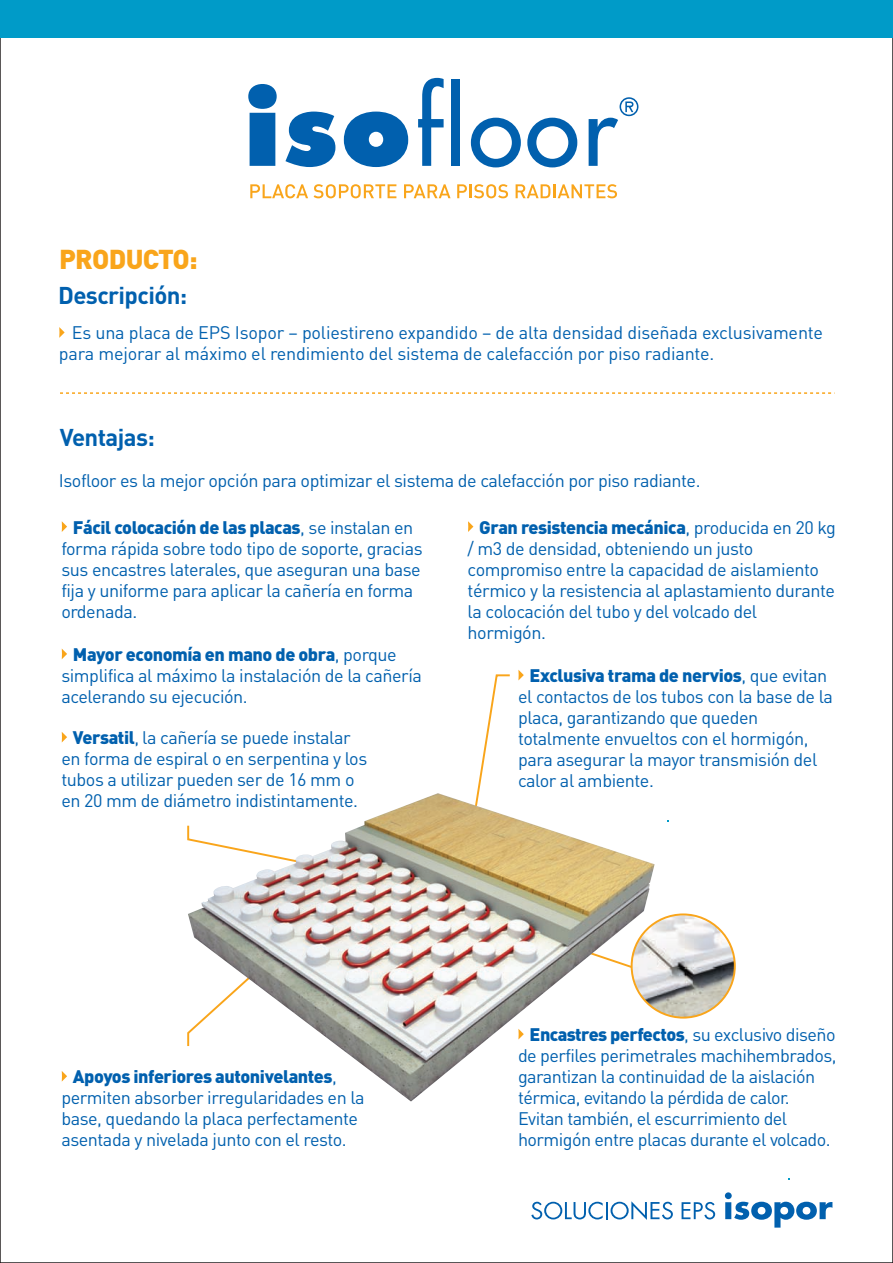
<style>
.page{position:relative;width:893px;height:1263px;background:#fff}
.page>*{position:absolute;margin:0;border:0;box-sizing:border-box;transform-origin:0 0}
.t1{font:900 27px "DIN";letter-spacing:-.025em;color:#f9a51b}
.t2{font:700 24px "DIN";letter-spacing:-.025em;color:#0160ae}
.t3{font:18px/21px "DIN";letter-spacing:-.025em;color:#0160ae}
.s1{font-weight:900}
</style>
<div class="page">
<svg style="left:531px;top:1201px;width:142px;height:19px"></svg>
<svg style="left:682px;top:1202px;width:33px;height:17px"></svg>
<svg style="left:725px;top:1192px;width:107px;height:35px"></svg>
<svg style="left:60px;top:392px;width:772px;height:2px"></svg>
<svg style="left:59px;top:327px;width:6px;height:11px"></svg>
<div style="left:0;top:0;width:892px;height:38px;background:#009bc8"></div>
<svg style="left:468px;top:521px;width:5px;height:11px"></svg>
<svg style="left:518px;top:670px;width:6px;height:10px"></svg>
<svg style="left:62px;top:649px;width:5px;height:10px"></svg>
<svg style="left:62px;top:732px;width:5px;height:10px"></svg>
<svg style="left:62px;top:1071px;width:5px;height:10px"></svg>
<svg style="left:62px;top:521px;width:5px;height:11px"></svg>
<svg style="left:248px;top:84px;width:29px;height:82px;background:#2f7dbc"></svg>
<svg style="left:285px;top:112px;width:50px;height:55px"></svg>
<svg style="left:344px;top:112px;width:64px;height:55px"></svg>
<svg style="left:418px;top:78px;width:26px;height:88px"></svg>
<div style="left:451px;top:79px;width:9px;height:87px;background:#0160ae"></div>
<svg style="left:471px;top:118px;width:50px;height:49px"></svg>
<svg style="left:527px;top:118px;width:50px;height:49px"></svg>
<svg style="left:589px;top:97px;width:49px;height:69px"></svg>
<svg style="left:250px;top:184px;width:58px;height:14px"></svg>
<svg style="left:314px;top:184px;width:82px;height:14px"></svg>
<svg style="left:404px;top:184px;width:47px;height:14px"></svg>
<svg style="left:457px;top:184px;width:10px;height:14px"></svg>
<hr style="left:469px;top:184px;width:3px;height:14px;background:#f9a51b">
<svg style="left:474px;top:184px;width:34px;height:14px"></svg>
<svg style="left:516px;top:184px;width:101px;height:14px"></svg>
<svg style="left:477px;top:674px;width:33px;height:119px"></svg>
<img style="left:632px;top:914px;width:103px;height:103px;border-radius:52px">
<img style="left:188px;top:793px;width:467px;height:308px">
<h1 class="t1" style="left:59px;top:241px;width:140px">PRODUCTO:</h1>
<h2 class="t2" style="left:58px;top:280px;width:131px">Descripción:</h2>
<p class="t3" style="left:59px;top:322px;width:766px;text-indent:13px">Es una placa de EPS Isopor – poliestireno expandido – de alta densidad diseñada exclusivamente para mejorar al máximo el rendimiento del sistema de calefacción por piso radiante.</p>
<h2 class="t2" style="left:60px;top:422px;width:97px">Ventajas:</h2>
<p class="t3" style="left:59px;top:469px;width:643px">Isofloor es la mejor opción para optimizar el sistema de calefacción por piso radiante.</p>
<p class="t3" style="left:468px;top:516px;width:370px;text-indent:12px"><span class="s1">Gran resistencia mecánica</span>, producida en 20 kg / m3 de densidad, obteniendo un justo compromiso entre la capacidad de aislamiento térmico y la resistencia al aplastamiento durante la colocación del tubo y del volcado del hormigón.</p>
<p class="t3" style="left:518px;top:665px;width:317px;text-indent:12px"><span class="s1">Exclusiva trama de nervios</span>, que evitan el contactos de los tubos con la base de la placa, garantizando que queden totalmente envueltos con el hormigón, para asegurar la mayor transmisión del calor al ambiente.</p>
<p class="t3" style="left:61px;top:516px;width:363px;text-indent:12px"><span class="s1">Fácil colocación de las placas</span>, se instalan en forma rápida sobre todo tipo de soporte, gracias sus encastres laterales, que aseguran una base fija y uniforme para aplicar la cañería en forma ordenada.</p>
<p class="t3" style="left:61px;top:643px;width:362px;text-indent:12px"><span class="s1">Mayor economía en mano de obra</span>, porque simplifica al máximo la instalación de la cañería acelerando su ejecución.</p>
<p class="t3" style="left:61px;top:727px;width:307px;text-indent:12px"><span class="s1">Versatil</span>, la cañería se puede instalar en forma de espiral o en serpentina y los tubos a utilizar pueden ser de 16 mm o en 20 mm de diámetro indistintamente.</p>
<p class="t3" style="left:61px;top:1066px;width:305px;text-indent:12px"><span class="s1">Apoyos inferiores autonivelantes</span>, permiten absorber irregularidades en la base, quedando la placa perfectamente asentada y nivelada junto con el resto.</p>
<p class="t3" style="left:518px;top:1024px;width:320px;text-indent:12px"><span class="s1">Encastres perfectos</span>, su exclusivo diseño de perfiles perimetrales machihembrados, garantizan la continuidad de la aislación térmica, evitando la pérdida de calor.<br>Evitan también, el escurrimiento del hormigón entre placas durante el volcado.</p>
</div>
